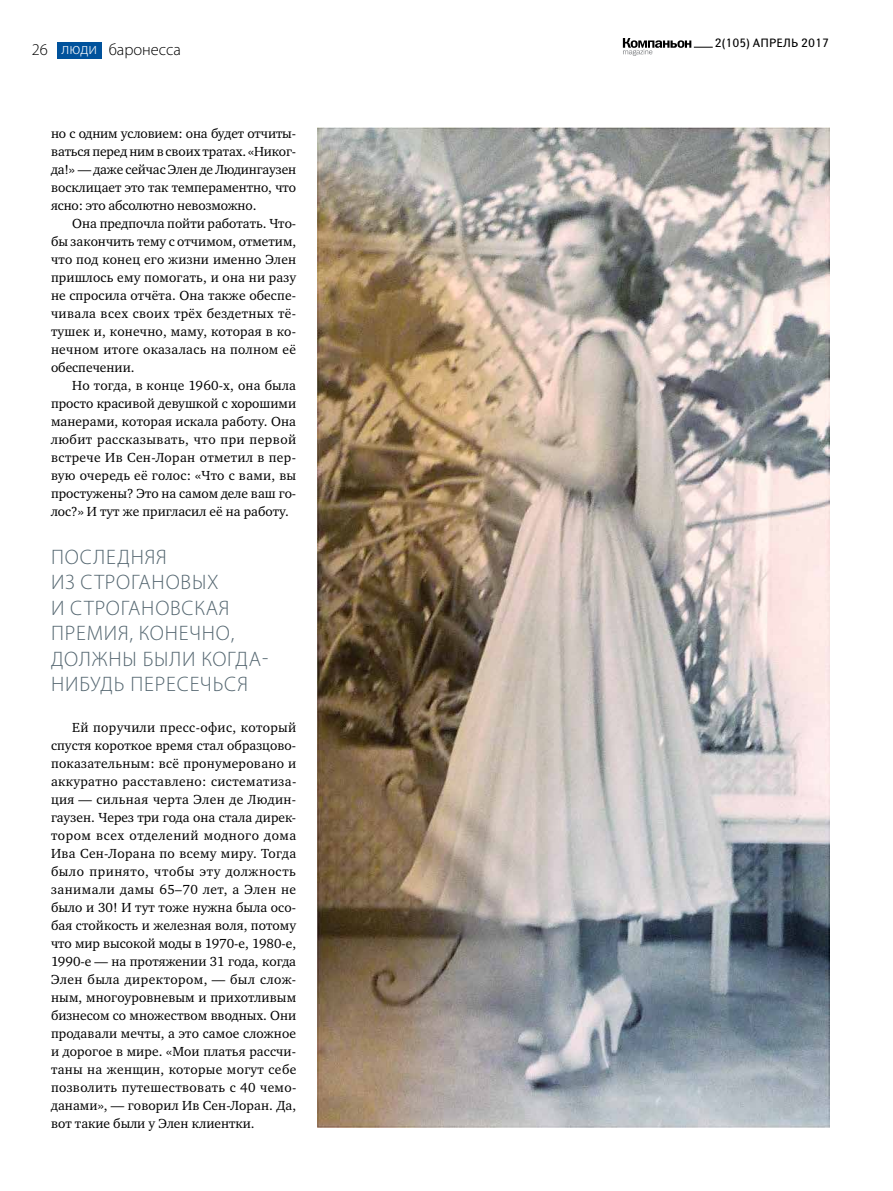
<style>
.page{position:relative;width:893px;height:1191px;background:#fff}
.page>*{position:absolute;margin:0;border:0;box-sizing:border-box;transform-origin:0 0}
.t1{font:300 21px/25.5px "Myriad Pro";letter-spacing:.04em;color:#546670}
.t2{font:300 16.5px "Myriad Pro";color:#000}
.t3{font:300 16.5px "Myriad Pro";color:#fff}
.t4{font:13.5px/18px "Charter ITC";color:#000;text-align:justify}
.t5{font:12px "Yanus";letter-spacing:.005em;color:#000}
</style>
<div class="page">
<svg style="left:623px;top:38px;width:90px;height:18px"></svg>
<div style="left:57px;top:42px;width:45px;height:17px;background:#00529c"></div>
<img style="left:318px;top:128px;width:511px;height:999px">
<p class="t2" style="left:32px;top:40px;width:18px">26</p>
<p class="t3" style="left:62px;top:39px;width:37px">люди</p>
<p class="t2" style="left:109px;top:40px;width:74px">баронесса</p>
<p class="t4" style="left:51px;top:124px;width:247px">но с одним условием: она будет отчиты&shy;ваться перед ним в своих тратах. «Никог&shy;да!» — даже сейчас Элен де Людингаузен восклицает это так темпераментно, что ясно: это абсолютно невозможно.</p>
<p class="t4" style="left:51px;top:214px;width:247px;text-indent:21px">Она предпочла пойти работать. Что&shy;бы закончить тему с отчимом, отметим, что под конец его жизни именно Элен пришлось ему помогать, и она ни разу не спросила отчёта. Она также обеспе&shy;чивала всех своих трёх бездетных тё&shy;тушек и, конечно, маму, которая в ко&shy;нечном итоге оказалась на полном её обеспечении.</p>
<p class="t4" style="left:51px;top:376px;width:247px;text-indent:21px">Но тогда, в конце 1960-х, она была просто красивой девушкой с хорошими манерами, которая искала работу. Она любит рассказывать, что при первой встрече Ив Сен-Лоран отметил в пер&shy;вую очередь её голос: «Что с вами, вы простужены? Это на самом деле ваш го&shy;лос?» И тут же пригласил её на работу.</p>
<h1 class="t1" style="left:51px;top:544px;width:219px">ПОСЛЕДНЯЯ<br>ИЗ СТРОГАНОВЫХ<br>И СТРОГАНОВСКАЯ<br>ПРЕМИЯ, КОНЕЧНО,<br>ДОЛЖНЫ БЫЛИ КОГДА-<br>НИБУДЬ ПЕРЕСЕЧЬСЯ</h1>
<p class="t4" style="left:51px;top:718px;width:247px;text-indent:21px">Ей поручили пресс-офис, который спустя короткое время стал образцово&shy;показательным: всё пронумеровано и аккуратно расставлено: систематиза&shy;ция — сильная черта Элен де Людин&shy;гаузен. Через три года она стала дирек&shy;тором всех отделений модного дома Ива Сен-Лорана по всему миру. Тогда было принято, чтобы эту должность занимали дамы 65–70 лет, а Элен не было и 30! И тут тоже нужна была осо&shy;бая стойкость и железная воля, потому что мир высокой моды в 1970-е, 1980-е, 1990-е — на протяжении 31 года, когда Элен была директором, — был слож&shy;ным, многоуровневым и прихотливым бизнесом со множеством вводных. Они продавали мечты, а это самое сложное и дорогое в мире. «Мои платья рассчи&shy;таны на женщин, которые могут себе позволить путешествовать с 40 чемо&shy;данами», — говорил Ив Сен-Лоран. Да, вот такие были у Элен клиентки.</p>
<p class="t5" style="left:715px;top:36px;width:116px">2(105) АПРЕЛЬ 2017</p>
</div>
